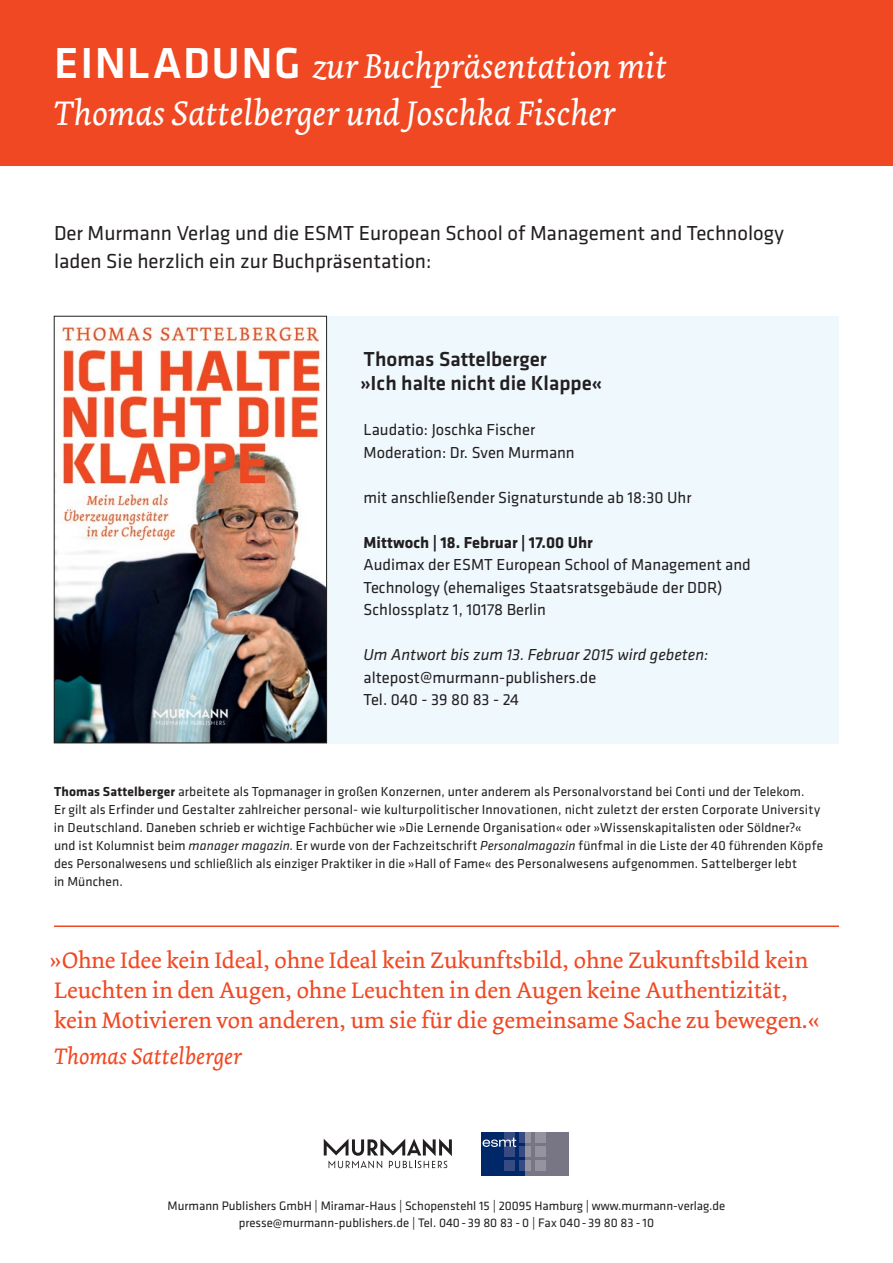
<style>
.page{position:relative;width:893px;height:1263px;background:#fff}
.page>*{position:absolute;margin:0;border:0;box-sizing:border-box;transform-origin:0 0}
.t1{font:italic 36px/46.8px "Dolly";color:#fff}
.t2{font:23.7px/30px "Dolly";color:#f04822}
.t3{font:italic 23.7px "Dolly";color:#f04822}
.t4{font:21px/28.5px "Klavika";color:#231f20}
.t5{font:500 21px/24px "Klavika";color:#231f20}
.t6{font:16.5px/22.5px "Klavika";color:#231f20}
.t7{font:italic 16.5px "Klavika";color:#231f20}
.t8{font:700 16.5px "Klavika";color:#231f20}
.t9{font:13.5px/18px "Klavika";letter-spacing:.01em;color:#231f20}
.t10{font:12.75px/17.2px "Klavika";color:#231f20;text-align:center}
.s1{font-family:"Klavika";font-weight:500;font-style:normal;font-size:45px}
.s2{font-weight:700}
.s3{font-style:italic}
</style>
<div class="page">
<div style="left:327px;top:316px;width:512px;height:427px;background:#eef8fd"></div>
<div style="left:0;top:0;width:893px;height:166px;background:#f04822"></div>
<img style="left:56px;top:326px;width:269px;height:415px">
<div style="left:54px;top:316px;width:273px;height:427px;border:1px solid #231f20"></div>
<svg style="left:324px;top:1139px;width:128px;height:29px"></svg>
<div style="left:481px;top:1131px;width:44px;height:44px;background:#002868"></div>
<div style="left:504px;top:1131px;width:11px;height:11px;background:#374a82"></div>
<div style="left:519px;top:1131px;width:6px;height:11px;background:#374a82"></div>
<div style="left:504px;top:1146px;width:11px;height:11px;background:#374a82"></div>
<div style="left:504px;top:1160px;width:11px;height:11px;background:#374a82"></div>
<div style="left:519px;top:1146px;width:6px;height:11px;background:#374a82"></div>
<div style="left:519px;top:1160px;width:6px;height:11px;background:#374a82"></div>
<div style="left:526px;top:1131px;width:43px;height:44px;background:#787684"></div>
<div style="left:535px;top:1131px;width:11px;height:11px;background:#9593a0"></div>
<div style="left:526px;top:1131px;width:5px;height:11px;background:#9593a0"></div>
<div style="left:535px;top:1146px;width:11px;height:11px;background:#9593a0"></div>
<div style="left:535px;top:1160px;width:11px;height:11px;background:#9593a0"></div>
<div style="left:526px;top:1146px;width:5px;height:11px;background:#9593a0"></div>
<div style="left:526px;top:1160px;width:5px;height:11px;background:#9593a0"></div>
<svg style="left:482px;top:1138px;width:34px;height:9px"></svg>
<hr style="left:54px;top:925px;width:785px;height:2px;background:#f04822">
<h1 class="t1" style="left:54px;top:43px;width:615px"><span class="s1">EINLADUNG</span> zur Buchpräsentation mit<br>Thomas Sattelberger und Joschka Fischer</h1>
<h3 class="t4" style="left:54px;top:218px;width:731px">Der Murmann Verlag und die ESMT European School of Management and Technology laden Sie herzlich ein zur Buchpräsentation:</h3>
<h3 class="t5" style="left:360px;top:346px;width:244px">Thomas Sattelberger<br>»Ich halte nicht die Klappe«</h3>
<p class="t6" style="left:364px;top:418px;width:213px">Laudatio: Joschka Fischer<br>Moderation: Dr. Sven Murmann</p>
<p class="t6" style="left:364px;top:485px;width:329px">mit anschließender Signaturstunde ab 18:30 Uhr</p>
<p class="t8" style="left:364px;top:530px;width:231px">Mittwoch | 18. Februar | 17.00 Uhr</p>
<p class="t6" style="left:364px;top:553px;width:389px">Audimax der ESMT European School of Management and<br>Technology (ehemaliges Staatsratsgebäude der DDR)<br>Schlossplatz 1, 10178 Berlin</p>
<p class="t7" style="left:364px;top:644px;width:346px">Um Antwort bis zum 13. Februar 2015 wird gebeten:</p>
<p class="t6" style="left:364px;top:665px;width:234px">altepost@murmann-publishers.de<br>Tel. 040 - 39 80 83 - 24</p>
<p class="t9" style="left:54px;top:782px;width:771px"><span class="s2">Thomas Sattelberger</span> arbeitete als Topmanager in großen Konzernen, unter anderem als Personalvorstand bei Conti und der Telekom.<br>Er gilt als Erfinder und Gestalter zahlreicher personal- wie kulturpolitischer Innovationen, nicht zuletzt der ersten Corporate University in Deutschland. Daneben schrieb er wichtige Fachbücher wie »Die Lernende Organisation« oder »Wissenskapitalisten oder Söldner?« und ist Kolumnist beim <span class="s3">manager magazin</span>. Er wurde von der Fachzeitschrift <span class="s3">Personalmagazin</span> fünfmal in die Liste der 40 fü hrenden Köpfe des Personalwesens und schließlich als einziger Praktiker in die »Hall of Fame« des Personalwesens aufgenommen. Sattelberger lebt<br>in München.</p>
<h2 class="t2" style="left:50px;top:946px;width:772px">»Ohne Idee kein Ideal, ohne Ideal kein Zukunftsbild, ohne Zukunftsbild kein<br>Leuchten in den Augen, ohne Leuchten in den Augen keine Authentizität, kein Motivieren von anderen, um sie für die gemein same Sache zu bewegen.«</h2>
<h2 class="t3" style="left:54px;top:1042px;width:189px">Thomas Sattelberger</h2>
<p class="t10" style="left:168px;top:1197px;width:559px">Murmann Publishers GmbH | Miramar-Haus | Schopenstehl 15 | 20095 Hamburg | www.murmann-verlag.de presse@murmann-publishers.de | Tel. 040 - 39 80 83 - 0 | Fax 040 - 39 80 83 - 10</p>
</div>
